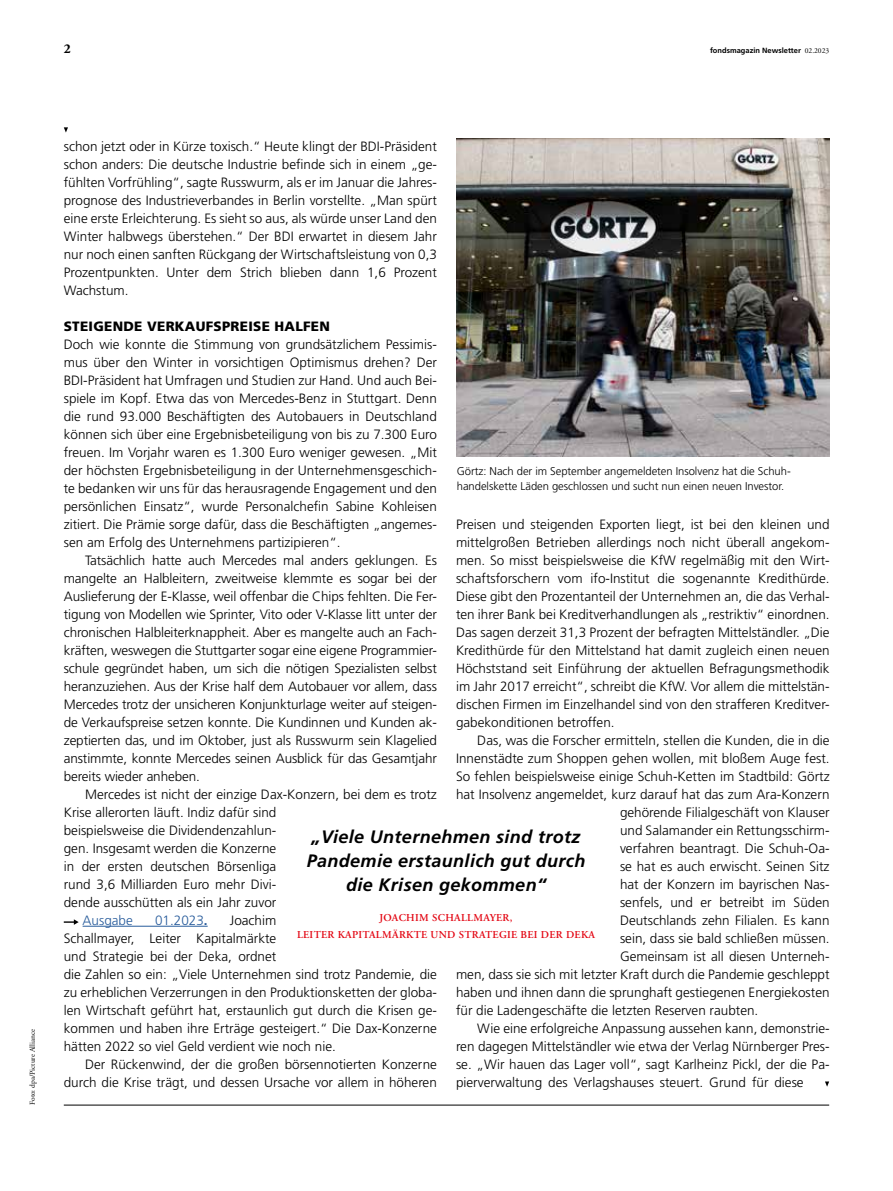
<style>
.page{position:relative;width:893px;height:1191px;background:#fff}
.page>*{position:absolute;margin:0;border:0;box-sizing:border-box;transform-origin:0 0}
.t1{font:italic 700 18px/24px "Deka Frutiger Mac";letter-spacing:.02em;color:#000;text-align:center}
.t2{font:300 13.5px/18px "Deka Frutiger Mac";color:#000;text-align:justify}
.t3{font:900 13.5px "Deka Frutiger Mac";letter-spacing:.02em;color:#000}
.t4{font:300 13.5px "Deka Frutiger Mac";color:#275b9b}
.t5{font:700 13.5px "Deka A Garamond Mac";color:#000}
.t6{font:300 11.25px/15px "Deka Frutiger Mac";letter-spacing:-.005em;color:#000}
.t7{font:10.5px/17.2px "Deka A Garamond Mac Sembd";letter-spacing:.03em;color:#e30613;text-align:center}
.t8{font:700 7.5px "Deka Frutiger Mac";color:#000}
.t9{font:7.5px "Deka A Garamond Mac";color:#000}
.s1{font-family:"Deka A Garamond Mac";font-weight:400}
.s2{font-weight:700}
</style>
<div class="page">
<svg style="left:64px;top:127px;width:4px;height:6px"></svg>
<hr style="left:83px;top:926px;width:125px;height:1px;background:#275b9b">
<svg style="left:64px;top:919px;width:15px;height:6px"></svg>
<svg style="left:825px;top:1081px;width:4px;height:5px"></svg>
<img style="left:457px;top:138px;width:373px;height:318px">
<hr style="left:64px;top:1104px;width:765px;height:1px;background:#000">
<p class="t5" style="left:64px;top:41px;width:9px">2</p>
<p class="t8" style="left:710px;top:46px;width:121px">fondsmagazin Newsletter <span class="s1">02.2023</span></p>
<p class="t9" style="left:28px;top:1104px;width:77px;rotate:-90deg">Foto: dpa/Picture Alliance</p>
<p class="t2" style="left:64px;top:137px;width:375px">schon jetzt oder in Kürze toxisch.“ Heute klingt der BDI-Präsident schon anders: Die deutsche Industrie befinde sich in einem „ge&shy;fühlten Vorfrühling“, sagte Russwurm, als er im Januar die Jahres&shy;prognose des Industrieverbandes in Berlin vorstellte. „Man spürt eine erste Erleichterung. Es sieht so aus, als würde unser Land den Winter halbwegs überstehen.“ Der BDI erwartet in diesem Jahr nur noch einen sanften Rückgang der Wirtschaftsleistung von 0,3<br>Prozentpunkten. Unter dem Strich blieben dann 1,6 Prozent Wachstum.</p>
<p class="t3" style="left:64px;top:319px;width:268px">STEIGENDE VERKAUFSPREISE HALFEN</p>
<p class="t2" style="left:64px;top:335px;width:375px">Doch wie konnte die Stimmung von grundsätzlichem Pessimis&shy;mus über den Winter in vorsichtigen Optimismus drehen? Der BDI-Präsident hat Umfragen und Studien zur Hand. Und auch Bei&shy;spiele im Kopf. Etwa das von Mercedes-Benz in Stuttgart. Denn die rund 93.000 Beschäftigten des Autobauers in Deutschland können sich über eine Ergebnisbeteiligung von bis zu 7.300 Euro freuen. Im Vorjahr waren es 1.300 Euro weniger gewesen. „Mit der höchsten Ergebnisbeteiligung in der Unternehmensgeschich&shy;te bedanken wir uns für das herausragende Engagement und den persönlichen Einsatz“, wurde Personalchefin Sabine Kohleisen zitiert. Die Prämie sorge dafür, dass die Beschäftigten „angemes&shy;sen am Erfolg des Unternehmens partizipieren“.</p>
<p class="t2" style="left:64px;top:551px;width:375px;text-indent:21px">Tatsächlich hatte auch Mercedes mal anders geklungen. Es mangelte an Halbleitern, zweitweise klemmte es sogar bei der Auslieferung der E-Klasse, weil offenbar die Chips fehlten. Die Fer&shy;tigung von Modellen wie Sprinter, Vito oder V-Klasse litt unter der chronischen Halbleiterknappheit. Aber es mangelte auch an Fach&shy;kräften, weswegen die Stuttgarter sogar eine eigene Programmier&shy;schule gegründet haben, um sich die nötigen Spezialisten selbst heranzuziehen. Aus der Krise half dem Autobauer vor allem, dass Mercedes trotz der unsicheren Konjunkturlage weiter auf steigen&shy;de Verkaufspreise setzen konnte. Die Kundinnen und Kunden ak&shy;zeptierten das, und im Oktober, just als Russwurm sein Klagelied anstimmte, konnte Mercedes seinen Ausblick für das Gesamtjahr bereits wieder anheben.</p>
<p class="t2" style="left:64px;top:785px;width:375px;text-align:left;text-indent:21px">Mercedes ist nicht der einzige Dax-Konzern, bei dem es trotz Krise allerorten läuft. Indiz dafür sind<br>beispielsweise die Dividendenzahlun-<br>gen. Insgesamt werden die Konzerne<br>in der ersten deutschen Börsenliga<br>rund 3,6 Milliarden Euro mehr Divi-<br>dende ausschütten als ein Jahr zuvor</p>
<p class="t4" style="left:83px;top:913px;width:52px">Ausgabe</p>
<p class="t4" style="left:155px;top:913px;width:54px">01.2023<span class="s2">.</span></p>
<p class="t6" style="left:457px;top:464px;width:335px">Görtz: Nach der im September angemeldeten Insolvenz hat die Schuh&shy;handelskette Läden geschlossen und sucht nun einen neuen Investor.</p>
<p class="t2" style="left:456px;top:515px;width:375px">Preisen und steigenden Exporten liegt, ist bei den kleinen und mittelgroßen Betrieben allerdings noch nicht überall angekom&shy;men. So misst beispielsweise die KfW regelmäßig mit den Wirt&shy;schaftsforschern vom ifo-Institut die sogenannte Kredithürde.<br>Diese gibt den Prozentanteil der Unternehmen an, die das Verhal&shy;ten ihrer Bank bei Kreditverhandlungen als „restriktiv“ einordnen.<br>Das sagen derzeit 31,3 Prozent der befragten Mittelständler. „Die Kredithürde für den Mittelstand hat damit zugleich einen neuen Höchststand seit Einführung der aktuellen Befragungsmethodik im Jahr 2017 erreicht“, schreibt die KfW. Vor allem die mittelstän&shy;dischen Firmen im Einzelhandel sind von den strafferen Kreditver&shy;gabekonditionen betroffen.</p>
<p class="t2" style="left:477px;top:731px;width:354px">Das, was die Forscher ermitteln, stellen die Kunden, die in die</p>
<p class="t2" style="left:456px;top:749px;width:375px">Innenstädte zum Shoppen gehen wollen, mit bloßem Auge fest.</p>
<p class="t2" style="left:456px;top:767px;width:375px">So fehlen beispielsweise einige Schuh-Ketten im Stadtbild: Görtz</p>
<p class="t2" style="left:456px;top:785px;width:375px">hat Insolvenz angemeldet, kurz darauf hat das zum Ara-Konzern</p>
<p class="t2" style="left:620px;top:803px;width:211px">gehörende Filialgeschäft von Klauser</p>
<p class="t2" style="left:620px;top:821px;width:211px">und Salamander ein Rettungsschirm-</p>
<p class="t2" style="left:620px;top:839px;width:211px">verfahren beantragt. Die Schuh-Oa-</p>
<p class="t2" style="left:620px;top:857px;width:211px">se hat es auch erwischt. Seinen Sitz</p>
<p class="t2" style="left:620px;top:875px;width:211px">hat der Konzern im bayrischen Nas-</p>
<p class="t2" style="left:620px;top:893px;width:211px">senfels, und er betreibt im Süden</p>
<p class="t2" style="left:620px;top:911px;width:211px">Deutschlands zehn Filialen. Es kann</p>
<p class="t2" style="left:620px;top:929px;width:211px">sein, dass sie bald schließen müssen.</p>
<p class="t2" style="left:620px;top:947px;width:211px">Gemeinsam ist all diesen Unterneh-</p>
<p class="t2" style="left:456px;top:965px;width:375px">men, dass sie sich mit letzter Kraft durch die Pandemie geschleppt</p>
<p class="t2" style="left:456px;top:983px;width:375px">haben und ihnen dann die sprunghaft gestiegenen Energiekosten</p>
<p class="t2" style="left:456px;top:1001px;width:304px">für die Ladengeschäfte die letzten Reserven raubten.</p>
<p class="t2" style="left:477px;top:1019px;width:354px">Wie eine erfolgreiche Anpassung aussehen kann, demonstrie-</p>
<p class="t2" style="left:456px;top:1037px;width:375px">ren dagegen Mittelständler wie etwa der Verlag Nürnberger Pres-</p>
<p class="t2" style="left:456px;top:1055px;width:375px">se. „Wir hauen das Lager voll“, sagt Karlheinz Pickl, der die Pa-</p>
<p class="t2" style="left:456px;top:1073px;width:349px">pierverwaltung des Verlagshauses steuert. Grund für diese</p>
<h1 class="t1" style="left:307px;top:825px;width:280px">„Viele Unternehmen sind trotz<br>Pandemie erstaunlich gut durch die Krisen gekommen“</h1>
<p class="t7" style="left:297px;top:909px;width:300px">JOACHIM SCHALLMAYER,<br>LEITER KAPITALMÄRKTE UND STRATEGIE BEI DER DEKA</p>
<p class="t2" style="left:64px;top:911px;width:375px;text-align:left;text-indent:166px">Joachim<br>Schallmayer, Leiter Kapitalmärkte<br>und Strategie bei der Deka, ordnet<br>die Zahlen so ein: „Viele Unternehmen sind trotz Pandemie, die zu erheblichen Verzerrungen in den Produktionsketten der globa&shy;len Wirtschaft geführt hat, erstaunlich gut durch die Krisen ge&shy;kommen und haben ihre Erträge gesteigert.“ Die Dax-Konzerne hätten 2022 so viel Geld verdient wie noch nie.</p>
<p class="t2" style="left:64px;top:1055px;width:375px;text-align:right">Der Rückenwind, der die großen börsennotierten Konzerne durch die Krise trägt, und dessen Ursache vor allem in höheren</p>
</div>
